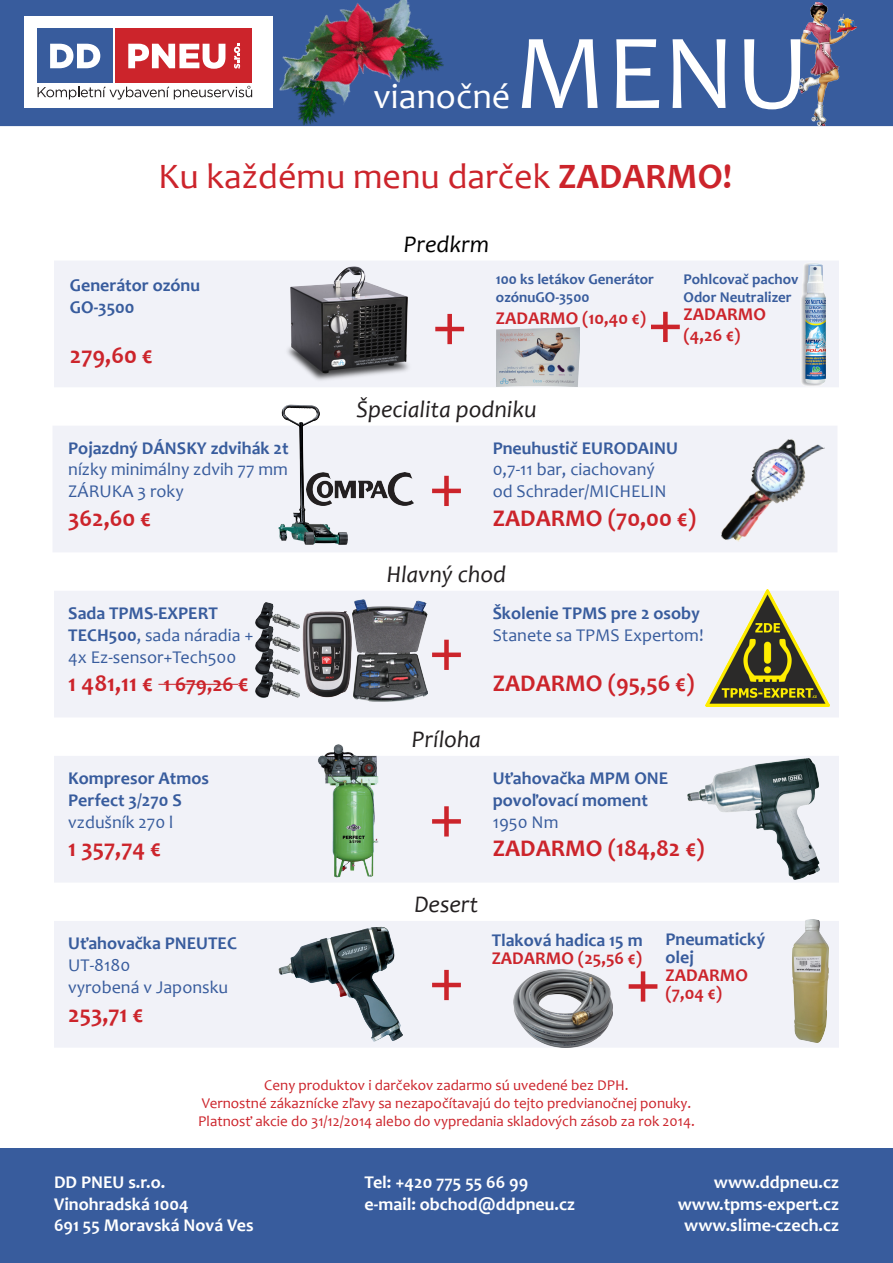
<style>
.page{position:relative;width:893px;height:1263px;background:#fff}
.page>*{position:absolute;margin:0;border:0;box-sizing:border-box;transform-origin:0 0}
.t1{font:108px "Candara";color:#fff}
.t2{font:72px "Candara";color:#cc242b}
.t3{font:36px "Candara";color:#cc242b}
.t4{font:36px "Candara";color:#fff}
.t5{font:700 24px "Candara";color:#cc242b}
.t6{font:italic 24px "Candara";color:#231f20}
.t7{font:italic 24px "Candara";color:#000}
.t8{font:18px/21.6px "Candara";color:#385c9d;text-align:justify}
.t9{font:700 18px/21.6px "Candara";color:#385c9d}
.t10{font:700 18px "Candara";color:#fff}
.t11{font:700 18px "Candara";color:#cc242b}
.t12{font:15px/18px "Candara";color:#cc242b;text-align:center}
.t13{font:700 15px "Candara";color:#385c9d}
.s1{font-weight:700}
.s2{font-size:21px}
.s3{font-weight:400}
</style>
<div class="page">
<div style="left:0;top:0;width:893px;height:126px;background:#385c9d"></div>
<div style="left:24px;top:17px;width:248px;height:91px;background:#fff"></div>
<svg style="left:38px;top:86px;width:212px;height:14px"></svg>
<div style="left:37px;top:28px;width:76px;height:55px;background:#385c9d"></div>
<div style="left:115px;top:28px;width:137px;height:55px;background:#cc242b"></div>
<svg style="left:50px;top:44px;width:50px;height:24px"></svg>
<svg style="left:128px;top:44px;width:97px;height:25px"></svg>
<svg style="left:234px;top:44px;width:6px;height:25px"></svg>
<img style="left:799px;top:2px;width:58px;height:123px">
<img style="left:250px;top:0;width:219px;height:127px">
<div style="left:0;top:1148px;width:893px;height:115px;background:#385c9d"></div>
<div style="left:54px;top:261px;width:785px;height:126px;background:#f1f2f8"></div>
<div style="left:52px;top:426px;width:785px;height:126px;background:#f1f2f8"></div>
<div style="left:54px;top:591px;width:785px;height:126px;background:#f1f2f8"></div>
<div style="left:54px;top:756px;width:785px;height:126px;background:#f1f2f8"></div>
<div style="left:54px;top:921px;width:785px;height:127px;background:#f1f2f8"></div>
<img style="left:282px;top:266px;width:134px;height:121px">
<img style="left:800px;top:263px;width:27px;height:123px">
<hr style="left:158px;top:684px;width:80px;height:1px;background:#cc242b">
<img style="left:255px;top:599px;width:173px;height:103px">
<img style="left:705px;top:589px;width:125px;height:117px">
<img style="left:687px;top:759px;width:132px;height:120px">
<img style="left:496px;top:327px;width:84px;height:59px">
<img style="left:316px;top:744px;width:71px;height:138px">
<img style="left:279px;top:927px;width:124px;height:115px">
<img style="left:513px;top:969px;width:99px;height:79px">
<img style="left:792px;top:919px;width:37px;height:124px">
<img style="left:721px;top:433px;width:116px;height:112px">
<img style="left:278px;top:405px;width:70px;height:140px">
<img style="left:307px;top:472px;width:106px;height:33px">
<p class="t4" style="left:374px;top:74px;width:138px">vianočné</p>
<p class="t1" style="left:514px;top:5px;width:297px">MENU</p>
<p class="t3" style="left:158px;top:154px;width:575px">Ku každému menu darček <span class="s1">ZADARMO!</span></p>
<p class="t9" style="left:70px;top:274px;width:132px">Generátor ozónu</p>
<p class="t9" style="left:70px;top:296px;width:66px">GO-3500</p>
<p class="t5" style="left:70px;top:341px;width:84px">279,60 €</p>
<p class="t8" style="left:68px;top:437px;width:222px"><span class="s1">Pojazdný DÁNSKY zdvihák 2t </span>nízky minimálny zdvih 77 mm ZÁRUKA 3 roky</p>
<p class="t5" style="left:68px;top:503px;width:84px">362,60 €</p>
<p class="t9" style="left:68px;top:602px;width:151px">Sada TPMS-EXPERT</p>
<p class="t8" style="left:68px;top:624px;width:187px"><span class="s1">TECH500</span>, sada náradia +</p>
<p class="t8" style="left:68px;top:646px;width:170px">4x Ez-sensor+Tech500</p>
<p class="t5" style="left:68px;top:668px;width:182px">1 481,11 € <span class="s2">1 679,26</span> €</p>
<p class="t9" style="left:68px;top:767px;width:142px">Kompresor Atmos<br>Perfect 3/270 S</p>
<p class="t8" style="left:68px;top:811px;width:107px">vzdušník 270 l</p>
<p class="t5" style="left:68px;top:833px;width:94px">1 357,74 €</p>
<p class="t9" style="left:68px;top:933px;width:170px">Uťahovačka PNEUTEC</p>
<p class="t8" style="left:68px;top:954px;width:63px">UT-8180</p>
<p class="t8" style="left:68px;top:976px;width:161px">vyrobená v Japonsku</p>
<p class="t5" style="left:68px;top:999px;width:77px">253,71 €</p>
<p class="t7" style="left:404px;top:229px;width:87px">Predkrm</p>
<p class="t2" style="left:432px;top:278px;width:38px">+</p>
<p class="t13" style="left:684px;top:269px;width:116px">Pohlcovač pachov</p>
<p class="t13" style="left:684px;top:287px;width:110px">Odor Neutralizer</p>
<p class="t11" style="left:684px;top:302px;width:84px">ZADARMO</p>
<p class="t11" style="left:684px;top:324px;width:58px">(4,26 €)</p>
<p class="t13" style="left:496px;top:270px;width:160px">100 ks letákov Generátor</p>
<p class="t13" style="left:496px;top:288px;width:95px">ozónuGO-3500</p>
<p class="t11" style="left:496px;top:306px;width:152px">ZADARMO (10,40 €)</p>
<p class="t2" style="left:647px;top:276px;width:38px">+</p>
<p class="t6" style="left:356px;top:394px;width:182px">Špecialita podniku</p>
<p class="t2" style="left:428px;top:440px;width:38px">+</p>
<p class="t8" style="left:493px;top:437px;width:187px;text-align:left"><span class="s1">Pneuhustič EURODAINU<br></span>0,7-11 bar, ciachovaný od Schrader/MICHELIN</p>
<p class="t5" style="left:493px;top:503px;width:205px">ZADARMO (70,00 €)</p>
<p class="t6" style="left:387px;top:559px;width:121px">Hlavný chod</p>
<p class="t2" style="left:428px;top:604px;width:38px">+</p>
<p class="t9" style="left:493px;top:602px;width:209px">Školenie TPMS pre 2 osoby</p>
<p class="t8" style="left:493px;top:624px;width:212px">Stanete sa TPMS Expertom!</p>
<p class="t5" style="left:493px;top:668px;width:203px">ZADARMO (95,56 €)</p>
<p class="t6" style="left:412px;top:724px;width:71px">Príloha</p>
<p class="t2" style="left:428px;top:770px;width:38px">+</p>
<p class="t9" style="left:493px;top:767px;width:177px">Uťahovačka MPM ONE</p>
<p class="t9" style="left:493px;top:789px;width:157px">povoľovací moment<br><span class="s3">1950 Nm</span></p>
<p class="t5" style="left:493px;top:833px;width:214px">ZADARMO (184,82 €)</p>
<p class="t6" style="left:414px;top:889px;width:66px">Desert</p>
<p class="t2" style="left:428px;top:934px;width:38px">+</p>
<p class="t9" style="left:492px;top:929px;width:153px">Tlaková hadica 15 m</p>
<p class="t11" style="left:492px;top:946px;width:152px">ZADARMO (25,56 €)</p>
<p class="t2" style="left:625px;top:935px;width:38px">+</p>
<p class="t9" style="left:665px;top:928px;width:101px">Pneumatický</p>
<p class="t9" style="left:665px;top:946px;width:30px">olej</p>
<p class="t11" style="left:665px;top:964px;width:84px">ZADARMO</p>
<p class="t11" style="left:665px;top:982px;width:58px">(7,04 €)</p>
<p class="t12" style="left:198px;top:1076px;width:498px">Ceny produktov i darčekov zadarmo sú uvedené bez DPH.<br>Vernostné zákaznícke zľavy sa nezapočítavajú do tejto predvianočnej ponuky.<br>Platnosť akcie do 31/12/2014 alebo do vypredania skladových zásob za rok 2014.</p>
<p class="t10" style="left:54px;top:1171px;width:113px">DD PNEU s.r.o.</p>
<p class="t10" style="left:54px;top:1192px;width:136px">Vinohradská 1004</p>
<p class="t10" style="left:54px;top:1214px;width:201px">691 55 Moravská Nová Ves</p>
<p class="t10" style="left:365px;top:1171px;width:165px">Tel: +420 775 55 66 99</p>
<p class="t10" style="left:365px;top:1192px;width:212px">e-mail: obchod@ddpneu.cz</p>
<p class="t10" style="left:714px;top:1171px;width:127px">www.ddpneu.cz</p>
<p class="t10" style="left:678px;top:1192px;width:163px">www.tpms-expert.cz</p>
<p class="t10" style="left:684px;top:1214px;width:156px">www.slime-czech.cz</p>
</div>
